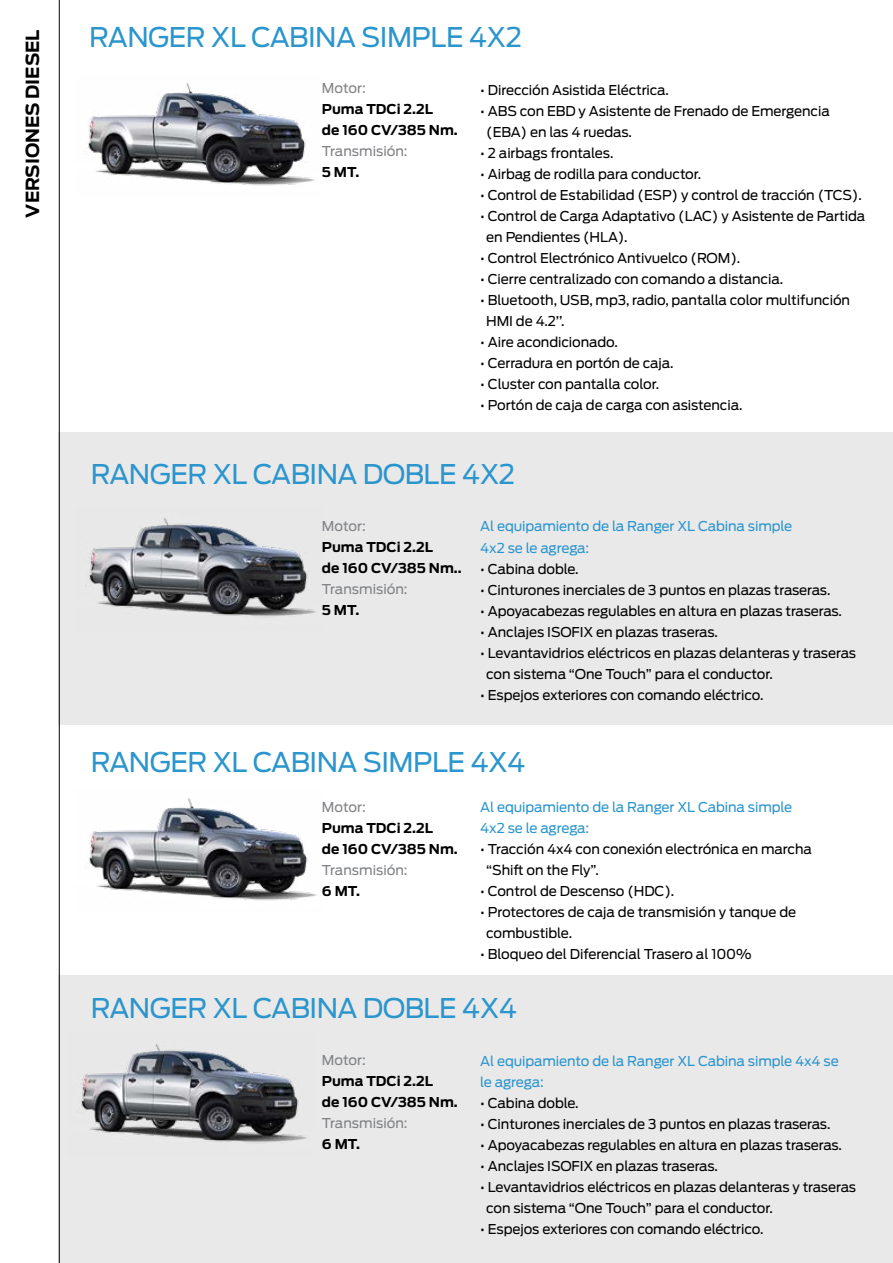
<style>
.page{position:relative;width:893px;height:1263px;background:#fff}
.page>*{position:absolute;margin:0;border:0;box-sizing:border-box;transform-origin:0 0}
.t1{font:27px "Ford Antenna";letter-spacing:-.02em;color:#2b95cd}
.t2{font:700 18px "Ford Antenna";color:#000}
.t3{font:13.5px/21px "Ford Antenna";letter-spacing:-.01em;color:#000}
.t4{font:13.5px/21px "Ford Antenna";letter-spacing:-.01em;color:#2b95cd}
.t5{font:700 13.5px/21px "Ford Antenna";color:#000}
.t6{font:13.5px "Ford Antenna";color:#808285}
</style>
<div class="page">
<div style="left:59px;top:432px;width:833px;height:292px;background:#e9e9ea"></div>
<div style="left:59px;top:976px;width:833px;height:287px;background:#e9e9ea"></div>
<hr style="left:59px;top:0;width:1px;height:1263px;background:#000">
<img style="left:84px;top:83px;width:231px;height:103px">
<img style="left:85px;top:518px;width:231px;height:99px">
<img style="left:85px;top:798px;width:232px;height:103px">
<img style="left:77px;top:1044px;width:230px;height:99px">
<h2 class="t2" style="left:16px;top:218px;width:189px;rotate:-90deg">VERSIONES DIESEL</h2>
<h1 class="t1" style="left:89px;top:14px;width:434px">RANGER XL CABINA SIMPLE 4X2</h1>
<p class="t6" style="left:322px;top:77px;width:45px">Motor:</p>
<p class="t5" style="left:322px;top:97px;width:137px">Puma TDCi 2.2L<br>de 160 CV/385 Nm.</p>
<p class="t6" style="left:322px;top:140px;width:87px">Transmisión:</p>
<p class="t5" style="left:322px;top:160px;width:39px">5 MT.</p>
<p class="t3" style="left:480px;top:78px;width:190px">• Dirección Asistida Eléctrica.</p>
<p class="t3" style="left:486px;top:99px;width:345px;text-indent:-6px">• ABS con EBD y Asistente de Frenado de Emergencia (EBA) en las 4 ruedas.</p>
<p class="t3" style="left:480px;top:141px;width:135px">• 2 airbags frontales.</p>
<p class="t3" style="left:480px;top:162px;width:222px">• Airbag de rodilla para conductor.</p>
<p class="t3" style="left:480px;top:183px;width:383px">• Control de Estabilidad (ESP) y control de tracción (TCS).</p>
<p class="t3" style="left:486px;top:204px;width:380px;text-indent:-6px">• Control de Carga Adaptativo (LAC) y Asistente de Partida en Pendientes (HLA).</p>
<p class="t3" style="left:480px;top:246px;width:261px">• Control Electrónico Antivuelco (ROM).</p>
<p class="t3" style="left:480px;top:267px;width:304px">• Cierre centralizado con comando a distancia.</p>
<p class="t3" style="left:486px;top:288px;width:365px;text-indent:-6px">• Bluetooth, USB, mp3, radio, pantalla color multifunción<br>HMI de 4.2’’.</p>
<p class="t3" style="left:480px;top:330px;width:139px">• Aire acondicionado.</p>
<p class="t3" style="left:480px;top:351px;width:195px">• Cerradura en portón de caja.</p>
<p class="t3" style="left:480px;top:372px;width:180px">• Cluster con pantalla color.</p>
<p class="t3" style="left:480px;top:393px;width:264px">• Portón de caja de carga con asistencia.</p>
<h1 class="t1" style="left:91px;top:451px;width:426px">RANGER XL CABINA DOBLE 4X2</h1>
<p class="t6" style="left:322px;top:515px;width:45px">Motor:</p>
<p class="t5" style="left:322px;top:536px;width:141px">Puma TDCi 2.2L<br>de 160 CV/385 Nm..</p>
<p class="t6" style="left:322px;top:578px;width:87px">Transmisión:</p>
<p class="t5" style="left:322px;top:599px;width:39px">5 MT.</p>
<p class="t4" style="left:480px;top:515px;width:313px">Al equipamiento de la Ranger XL Cabina simple<br>4x2 se le agrega:</p>
<p class="t3" style="left:480px;top:557px;width:100px">• Cabina doble.</p>
<p class="t3" style="left:480px;top:578px;width:351px">• Cinturones inerciales de 3 puntos en plazas traseras.</p>
<p class="t3" style="left:480px;top:599px;width:363px">• Apoyacabezas regulables en altura en plazas traseras.</p>
<p class="t3" style="left:480px;top:620px;width:239px">• Anclajes ISOFIX en plazas traseras.</p>
<p class="t3" style="left:486px;top:641px;width:371px;text-indent:-6px">• Levantavidrios eléctricos en plazas delanteras y traseras con sistema “One Touch” para el conductor.</p>
<p class="t3" style="left:480px;top:683px;width:285px">• Espejos exteriores con comando eléctrico.</p>
<h1 class="t1" style="left:91px;top:739px;width:436px">RANGER XL CABINA SIMPLE 4X4</h1>
<p class="t6" style="left:322px;top:795px;width:45px">Motor:</p>
<p class="t5" style="left:322px;top:816px;width:137px">Puma TDCi 2.2L<br>de 160 CV/385 Nm.</p>
<p class="t6" style="left:322px;top:858px;width:87px">Transmisión:</p>
<p class="t5" style="left:322px;top:879px;width:40px">6 MT.</p>
<p class="t4" style="left:480px;top:795px;width:313px">Al equipamiento de la Ranger XL Cabina simple<br>4x2 se le agrega:</p>
<p class="t3" style="left:486px;top:837px;width:327px;text-indent:-6px">• Tracción 4x4 con conexión electrónica en marcha “Shift on the Fly”.</p>
<p class="t3" style="left:480px;top:879px;width:195px">• Control de Descenso (HDC).</p>
<p class="t3" style="left:486px;top:900px;width:311px;text-indent:-6px">• Protectores de caja de transmisión y tanque de combustible.</p>
<p class="t3" style="left:480px;top:942px;width:273px">• Bloqueo del Diferencial Trasero al 100%</p>
<h1 class="t1" style="left:91px;top:985px;width:428px">RANGER XL CABINA DOBLE 4X4</h1>
<p class="t6" style="left:322px;top:1049px;width:45px">Motor:</p>
<p class="t5" style="left:322px;top:1070px;width:137px">Puma TDCi 2.2L<br>de 160 CV/385 Nm.</p>
<p class="t6" style="left:322px;top:1112px;width:87px">Transmisión:</p>
<p class="t5" style="left:322px;top:1133px;width:40px">6 MT.</p>
<p class="t4" style="left:480px;top:1049px;width:360px">Al equipamiento de la Ranger XL Cabina simple 4x4 se le agrega:</p>
<p class="t3" style="left:480px;top:1091px;width:100px">• Cabina doble.</p>
<p class="t3" style="left:480px;top:1112px;width:351px">• Cinturones inerciales de 3 puntos en plazas traseras.</p>
<p class="t3" style="left:480px;top:1133px;width:363px">• Apoyacabezas regulables en altura en plazas traseras.</p>
<p class="t3" style="left:480px;top:1154px;width:239px">• Anclajes ISOFIX en plazas traseras.</p>
<p class="t3" style="left:486px;top:1175px;width:371px;text-indent:-6px">• Levantavidrios eléctricos en plazas delanteras y traseras con sistema “One Touch” para el conductor.</p>
<p class="t3" style="left:480px;top:1217px;width:285px">• Espejos exteriores con comando eléctrico.</p>
</div>
